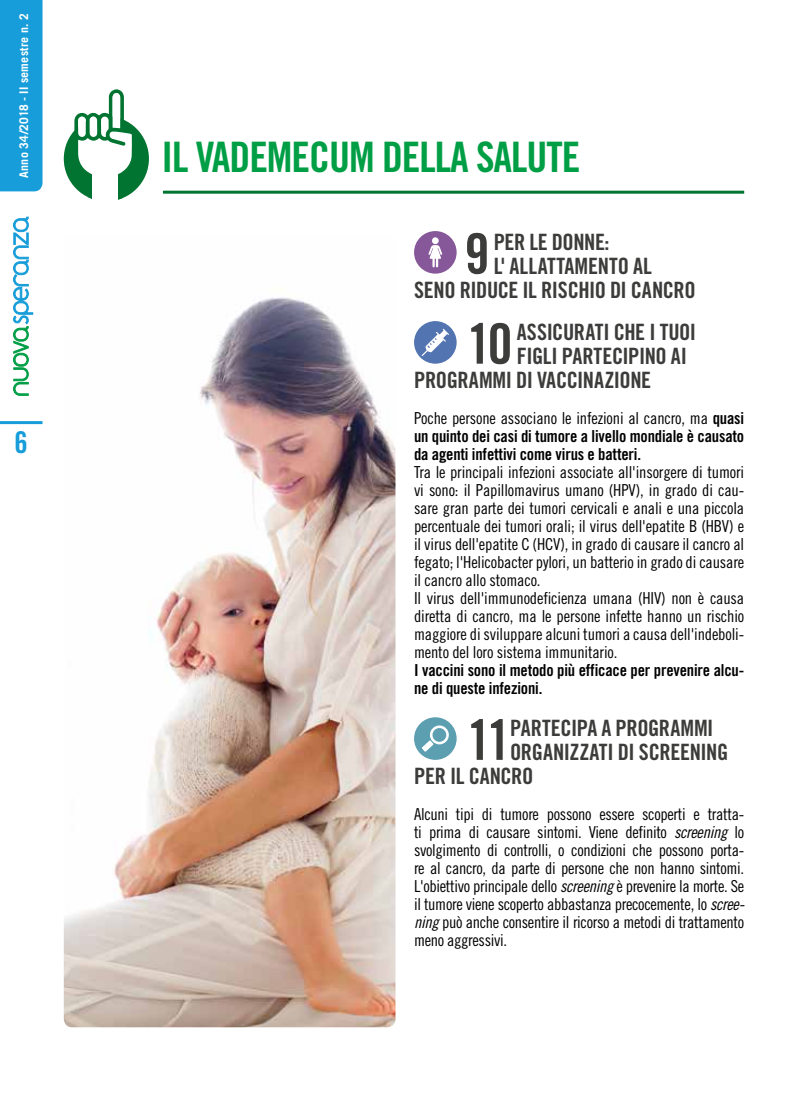
<style>
.page{position:relative;width:808px;height:1106px;background:#fff}
.page>*{position:absolute;margin:0;border:0;box-sizing:border-box;transform-origin:0 0}
.t1{font:55.8px "Trade Gothic Bold Cond Twenty";color:#3c3c3b}
.t2{font:42px "Trade Gothic Bold Cond Twenty";letter-spacing:-.025em;color:#009e45}
.t3{font:30px "Trade Gothic Bold Cond Twenty";color:#179dd9}
.t4{font:22.5px "Trade Gothic Bold Cond Twenty";letter-spacing:-.02em;color:#3c3c3b}
.t5{font:22.5px "Trade Gothic Bold Cond Twenty";letter-spacing:.005em;color:#3c3c3b}
.t6{font:16.5px/18px "Trade Gothic Cond Eighteen";letter-spacing:-.01em;color:#000}
.t7{font:16.5px/18px "Trade Gothic Bold Cond Twenty";letter-spacing:-.01em;color:#000}
.t8{font:700 12px "Trade Gothic";letter-spacing:.025em;color:#fff}
.s1{font-family:"Trade Gothic Bold Cond Twenty"}
.s2{font-family:"Trade Gothic Cond Eighteen Obl"}
</style>
<div class="page">
<svg style="left:13px;top:217px;width:20px;height:179px"></svg>
<div style="left:0;top:0;width:43px;height:191px;background:#179dd9"></div>
<hr style="left:0;top:421px;width:43px;height:3px;background:#179dd9">
<div style="left:64px;top:116px;width:85px;height:85px;background:#007430;border-radius:50%"></div>
<hr style="left:118px;top:175px;width:4px;height:26px;background:#007430">
<svg style="left:74px;top:89px;width:62px;height:86px"></svg>
<div style="left:92px;top:168px;width:26px;height:46px;background:#fff"></div>
<hr style="left:163px;top:191px;width:581px;height:3px;background:#007430">
<div style="left:414px;top:231px;width:43px;height:43px;background:#875899;border-radius:50%"></div>
<svg style="left:428px;top:237px;width:14px;height:30px"></svg>
<div style="left:414px;top:321px;width:43px;height:43px;background:#5274b1;border-radius:50%"></div>
<svg style="left:422px;top:329px;width:27px;height:27px"></svg>
<div style="left:414px;top:717px;width:43px;height:43px;background:#5c9fb1;border-radius:50%"></div>
<svg style="left:422px;top:725px;width:27px;height:26px"></svg>
<img style="left:64px;top:297px;width:331px;height:730px">
<p class="t8" style="left:16px;top:178px;width:166px;rotate:-90deg">Anno 34/2018 - II semestre n. 2</p>
<h3 class="t3" style="left:15px;top:423px;width:15px">6</h3>
<h2 class="t2" style="left:162px;top:131px;width:420px">IL VADEMECUM DELLA SALUTE</h2>
<h1 class="t1" style="left:464px;top:220px;width:26px">9</h1>
<h3 class="t4" style="left:494px;top:228px;width:117px">PER LE DONNE:</h3>
<h3 class="t5" style="left:494px;top:252px;width:160px">L' ALLATTAMENTO AL</h3>
<h3 class="t4" style="left:414px;top:276px;width:283px">SENO RIDUCE IL RISCHIO DI CANCRO</h3>
<h1 class="t1" style="left:467px;top:310px;width:47px">10</h1>
<h3 class="t4" style="left:517px;top:318px;width:181px">ASSICURATI CHE I TUOI</h3>
<h3 class="t4" style="left:517px;top:342px;width:172px">FIGLI PARTECIPINO AI</h3>
<h3 class="t4" style="left:414px;top:366px;width:239px">PROGRAMMI DI VACCINAZIONE</h3>
<p class="t6" style="left:414px;top:408px;width:332px">Poche persone associano le infezioni al cancro, ma <span class="s1">quasi</span></p>
<p class="t7" style="left:414px;top:427px;width:332px">un quinto dei casi di tumore a livello mondiale è causato da agenti infettivi come virus e batteri.</p>
<p class="t6" style="left:414px;top:462px;width:332px">Tra le principali infezioni associate all'insorgere di tumori vi sono: il Papillomavirus umano (HPV), in grado di cau&shy;sare gran parte dei tumori cervicali e anali e una piccola percentuale dei tumori orali; il virus dell'epatite B (HBV) e il virus dell'epatite C (HCV), in grado di causare il cancro al fegato; l'Helicobacter pylori, un batterio in grado di causare il cancro allo stomaco.<br>Il virus dell'immunodeficienza umana (HIV) non è causa diretta di cancro, ma le persone infette hanno un rischio maggiore di sviluppare alcuni tumori a causa dell'indeboli&shy;mento del loro sistema immunitario.</p>
<p class="t7" style="left:414px;top:661px;width:332px">I vaccini sono il metodo più efficace per prevenire alcu&shy;ne di queste infezioni.</p>
<h1 class="t1" style="left:467px;top:706px;width:46px">11</h1>
<h3 class="t4" style="left:510px;top:714px;width:205px">PARTECIPA A PROGRAMMI</h3>
<h3 class="t4" style="left:510px;top:738px;width:220px">ORGANIZZATI DI SCREENING</h3>
<h3 class="t4" style="left:414px;top:762px;width:121px">PER IL CANCRO</h3>
<p class="t6" style="left:414px;top:804px;width:332px;text-align:justify">Alcuni tipi di tumore possono essere scoperti e tratta&shy;ti prima di causare sintomi. Viene definito <span class="s2">screening</span> lo svolgimento di controlli, o condizioni che possono porta&shy;re al cancro, da parte di persone che non hanno sintomi.<br>L'obiettivo principale dello <span class="s2">screening</span> è prevenire la morte. Se il tumore viene scoperto abbastanza precocemente, lo <span class="s2">scree&shy;ning</span> può anche consentire il ricorso a metodi di trattamento meno aggressivi.</p>
</div>
